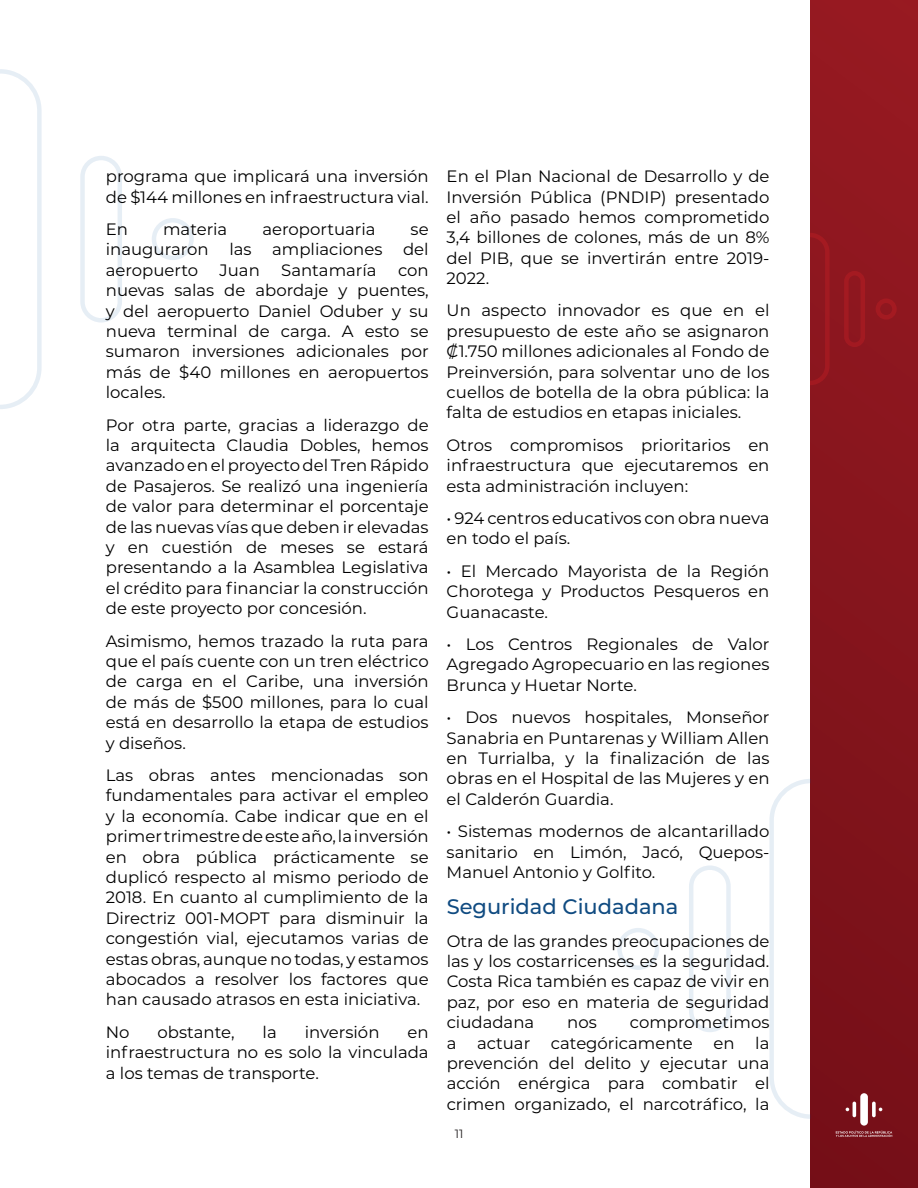
<style>
.page{position:relative;width:918px;height:1188px;background:#fff}
.page>*{position:absolute;margin:0;border:0;box-sizing:border-box;transform-origin:0 0}
.t1{font:500 21px "Montserrat";color:#104b81}
.t2{font:16.5px/20.4px "Montserrat";color:#000001;text-align:justify}
.t3{font:12px "Montserrat";color:#231f20}
</style>
<div class="page">
<svg style="left:810px;top:0;width:108px;height:1188px;background:#85141c"></svg>
<div style="left:844px;top:271px;width:21px;height:76px;border:4px solid #cc2026;border-radius:8px"></div>
<div style="left:876px;top:298px;width:21px;height:22px;border:4px solid #cc2026;border-radius:50%"></div>
<svg style="left:810px;top:233px;width:22px;height:152px;background:#91171f"></svg>
<svg style="left:872px;top:1102px;width:4px;height:15px"></svg>
<hr style="left:853px;top:1102px;width:3px;height:15px;background:#fff;border-radius:2px">
<div style="left:860px;top:1093px;width:8px;height:33px;background:#fff;border-radius:4px"></div>
<svg style="left:836px;top:1131px;width:56px;height:6px"></svg>
<div style="left:689px;top:865px;width:42px;height:167px;border:4px solid #01529e;border-radius:19px"></div>
<div style="left:617px;top:928px;width:42px;height:42px;border:4px solid #01529e;border-radius:50%"></div>
<svg style="left:769px;top:779px;width:42px;height:340px"></svg>
<div style="left:80px;top:156px;width:42px;height:167px;border:4px solid #01529e;border-radius:19px"></div>
<div style="left:152px;top:218px;width:42px;height:42px;border:4px solid #01529e;border-radius:50%"></div>
<svg style="left:0;top:69px;width:42px;height:340px"></svg>
<p class="t2" style="left:106px;top:166px;width:324px">programa que implicará una inversión de $144 millones en infraestructura vial.</p>
<p class="t2" style="left:106px;top:218px;width:24px">En</p>
<p class="t2" style="left:163px;top:218px;width:66px">materia</p>
<p class="t2" style="left:262px;top:218px;width:115px">aeroportuaria</p>
<p class="t2" style="left:106px;top:218px;width:324px;text-indent:305px">se inauguraron las ampliaciones del aeropuerto</p>
<p class="t2" style="left:220px;top:259px;width:42px">Juan</p>
<p class="t2" style="left:281px;top:259px;width:97px">Santamaría</p>
<p class="t2" style="left:106px;top:259px;width:324px;text-indent:292px">con nuevas salas de abordaje y puentes, y del aeropuerto Daniel Oduber y su nueva terminal de carga. A esto se sumaron inversiones adicionales por más de $40 millones en aeropuertos locales.</p>
<p class="t2" style="left:106px;top:414px;width:324px">Por otra parte, gracias a liderazgo de la arquitecta Claudia Dobles, hemos avanzado en el proyecto del Tren Rápido de Pasajeros. Se realizó una ingeniería de valor para determinar el porcentaje de las nuevas vías que deben ir elevadas y en cuestión de meses se estará presentando a la Asamblea Legislativa el crédito para financiar la construcción de este proyecto por concesión.</p>
<p class="t2" style="left:106px;top:630px;width:324px">Asimismo, hemos trazado la ruta para que el país cuente con un tren eléctrico de carga en el Caribe, una inversión de más de $500 millones, para lo cual está en desarrollo la etapa de estudios y diseños.</p>
<p class="t2" style="left:106px;top:764px;width:324px">Las obras antes mencionadas son fundamentales para activar el empleo y la economía. Cabe indicar que en el primer trimestre de este año, la inversión en obra pública prácticamente se duplicó respecto al mismo periodo de 2018. En cuanto al cumplimiento de la Directriz 001-MOPT para disminuir la congestión vial, ejecutamos varias de estas obras, aunque no todas, y estamos abocados a resolver los factores que han causado atrasos en esta iniciativa.</p>
<p class="t2" style="left:106px;top:1021px;width:25px">No</p>
<p class="t2" style="left:158px;top:1021px;width:79px">obstante,</p>
<p class="t2" style="left:263px;top:1021px;width:16px">la</p>
<p class="t2" style="left:305px;top:1021px;width:76px">inversión</p>
<p class="t2" style="left:106px;top:1021px;width:324px;text-indent:302px">en infraestructura no es solo la vinculada a los temas de transporte.</p>
<p class="t2" style="left:447px;top:165px;width:324px">En el Plan Nacional de Desarrollo y de Inversión Pública (PNDIP) presentado el año pasado hemos comprometido 3,4 billones de colones, más de un 8% del PIB, que se invertirán entre 2019- 2022.</p>
<p class="t2" style="left:447px;top:300px;width:324px">Un aspecto innovador es que en el presupuesto de este año se asignaron ₡1.750 millones adicionales al Fondo de Preinversión, para solventar uno de los cuellos de botella de la obra pública: la falta de estudios en etapas iniciales.</p>
<p class="t2" style="left:447px;top:434px;width:324px">Otros compromisos prioritarios en infraestructura que ejecutaremos en esta administración incluyen:</p>
<p class="t2" style="left:447px;top:507px;width:324px">• 924 centros educativos con obra nueva en todo el país.</p>
<p class="t2" style="left:447px;top:560px;width:324px">• El Mercado Mayorista de la Región Chorotega y Productos Pesqueros en Guanacaste.</p>
<p class="t2" style="left:447px;top:633px;width:324px">• Los Centros Regionales de Valor Agregado Agropecuario en las regiones Brunca y Huetar Norte.</p>
<p class="t2" style="left:447px;top:707px;width:324px">• Dos nuevos hospitales, Monseñor Sanabria en Puntarenas y William Allen en Turrialba, y la finalización de las obras en el Hospital de las Mujeres y en el Calderón Guardia.</p>
<p class="t2" style="left:447px;top:821px;width:324px">• Sistemas modernos de alcantarillado sanitario en Limón, Jacó, Quepos-Manuel Antonio y Golfito.</p>
<p class="t1" style="left:447px;top:892px;width:233px">Seguridad Ciudadana</p>
<p class="t2" style="left:447px;top:930px;width:324px">Otra de las grandes preocupaciones de las y los costarricenses es la seguridad.<br>Costa Rica también es capaz de vivir en paz, por eso en materia de seguridad ciudadana</p>
<p class="t2" style="left:447px;top:1012px;width:324px;text-indent:183px">comprometimos a actuar categóricamente en la prevención del delito y ejecutar una acción enérgica para combatir el crimen organizado, el narcotráfico, la</p>
<p class="t2" style="left:567px;top:1012px;width:31px">nos</p>
<p class="t3" style="left:455px;top:1125px;width:10px">11</p>
</div>
